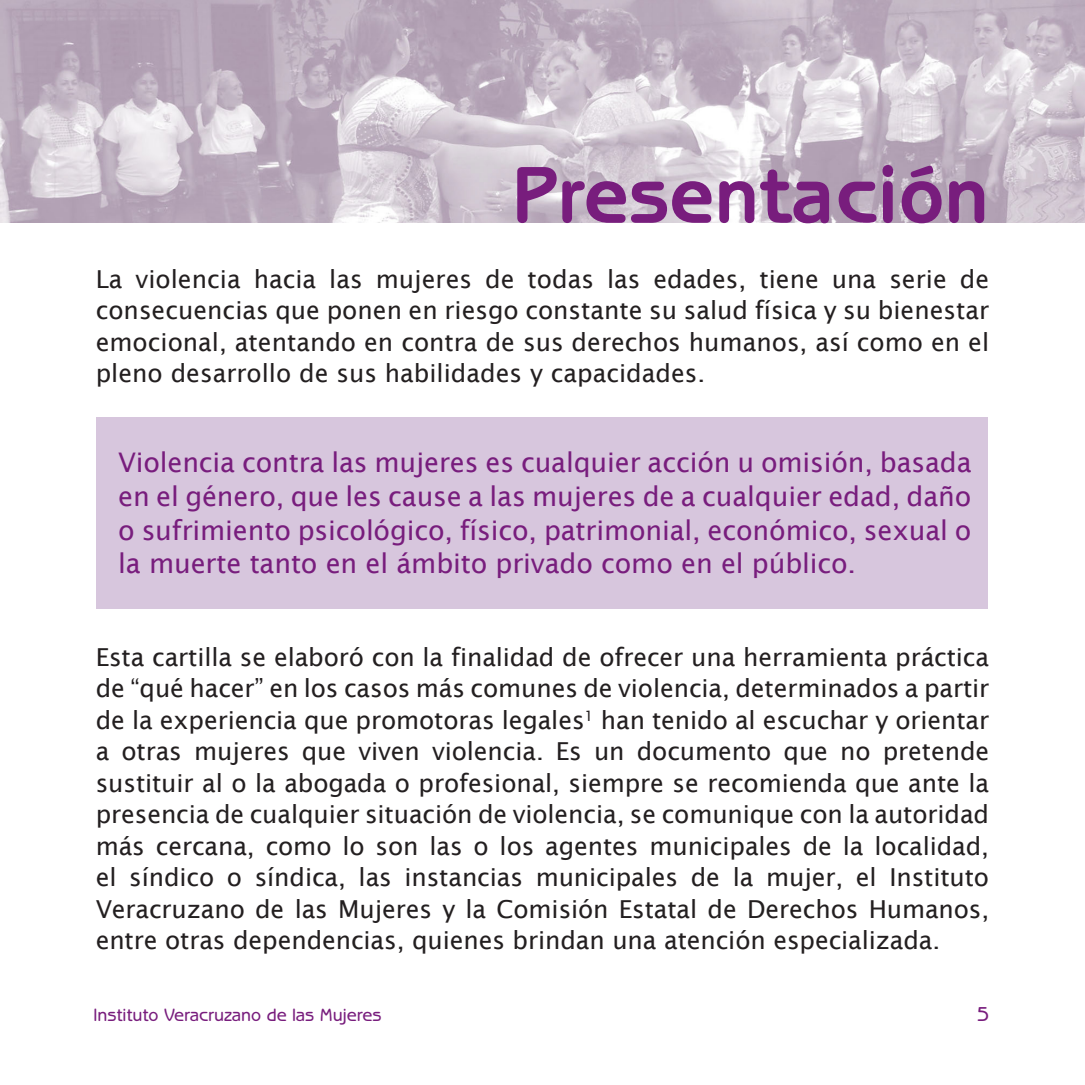
<style>
.page{position:relative;width:1085px;height:1085px;background:#fff}
.page>*{position:absolute;margin:0;border:0;box-sizing:border-box;transform-origin:0 0}
.t1{font:700 81px "Benguiat Gothic";color:#781d7d}
.t2{font:27px/33.8px "Lucida Sans";letter-spacing:-.005em;color:#781d7d;text-align:justify}
.t3{font:24.75px/31.5px "Lucida Sans";color:#231f20;text-align:justify}
.t4{font:500 20.25px "Benguiat Gothic";color:#781d7d}
.t5{font:500 18px "Benguiat Gothic";color:#781d7d}
</style>
<div class="page">
<div style="left:97px;top:417px;width:890px;height:192px;background:#d7c6dd"></div>
<img style="left:0;top:0;width:1084px;height:222px">
<h1 class="t1" style="left:511px;top:148px;width:479px">Presentación</h1>
<p class="t3" style="left:96px;top:263px;width:894px">La violencia hacia las mujeres de todas las edades, tiene una serie de consecuencias que ponen en riesgo constante su salud física y su bienestar emocional, atentando en contra de sus derechos humanos, así como en el pleno desarrollo de sus habilidades y capacidades.</p>
<p class="t2" style="left:118px;top:445px;width:854px">Violencia contra las mujeres es cualquier acción u omisión, basada en el género, que les cause a las mujeres de a cualquier edad, daño o sufrimiento psicológico, físico, patrimonial, económico, sexual o la muerte tanto en el ámbito privado como en el público.</p>
<p class="t3" style="left:96px;top:641px;width:894px">Esta cartilla se elaboró con la finalidad de ofrecer una herramienta práctica de “qué hacer” en los casos más comunes de violencia, determinados a partir de la experiencia que promotoras legales<sup>1</sup> han tenido al escuchar y orientar a otras mujeres que viven violencia. Es un documento que no pretende sustituir al o la abogada o profesional, siempre se recomienda que ante la presencia de cualquier situación de violencia, se comunique con la autoridad más cercana, como lo son las o los agentes municipales de la localidad, el síndico o síndica, las instancias municipales de la mujer, el Instituto Veracruzano de las Mujeres y la Comisión Estatal de Derechos Humanos, entre otras dependencias, quienes brindan una atención especializada.</p>
<p class="t5" style="left:94px;top:1004px;width:289px">Instituto Veracruzano de las Mujeres</p>
<p class="t4" style="left:976px;top:1001px;width:14px">5</p>
</div>
